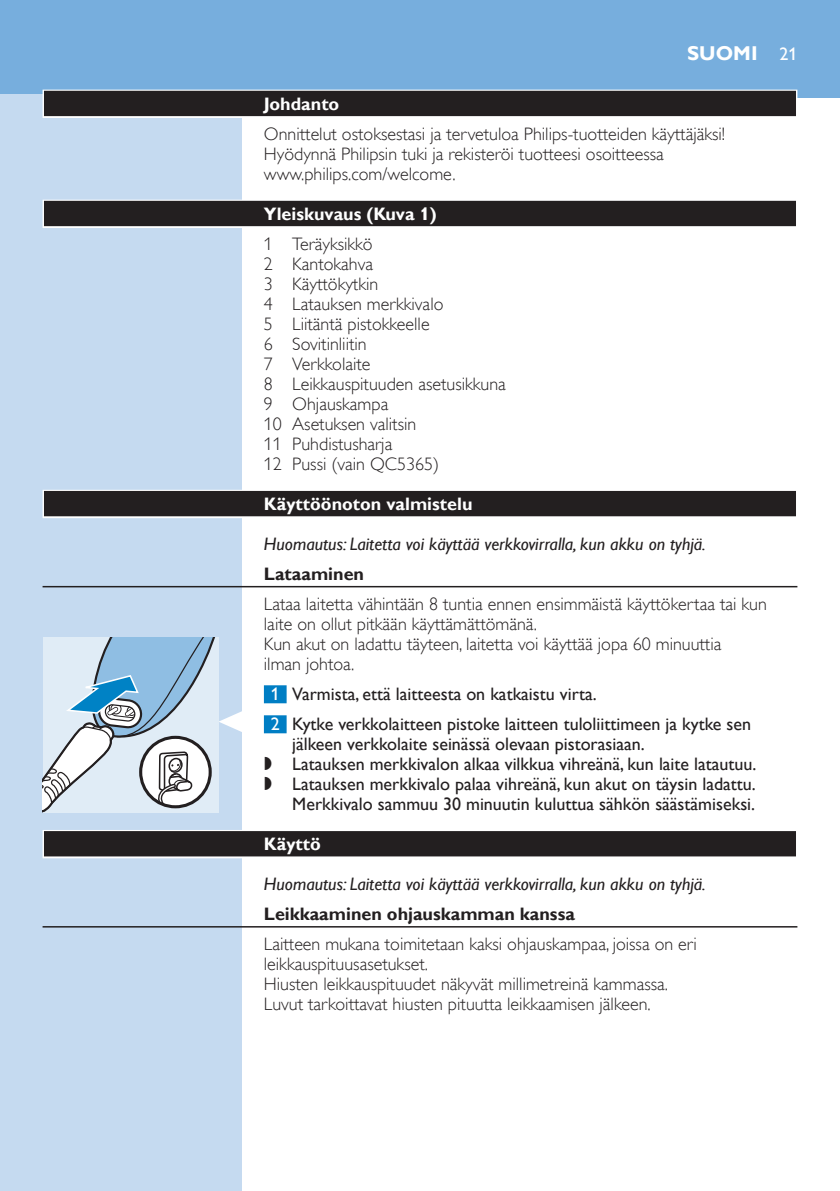
<style>
.page{position:relative;width:840px;height:1191px;background:#fff}
.page>*{position:absolute;margin:0;border:0;box-sizing:border-box;transform-origin:0 0}
.t1{font:700 20px "Gill Sans Alt One WGL";color:#fff}
.t2{font:18px/20px "Gill Sans Alt One WGL Light";color:#231f20}
.t3{font:18px/30px "Gill Sans Alt One WGL";color:#231f20}
.t4{font:italic 18px "Gill Sans Alt One WGL";color:#231f20}
.t5{font:700 18px "Gill Sans Alt One WGL";color:#fff}
.t6{font:700 18px "Gill Sans Alt One WGL";color:#231f20}
.t7{font:18px "Gill Sans Alt One WGL";color:#fff}
.s1{color:#fff}
.s2{font-family:"Philips Ll Font Plain"}
</style>
<div class="page">
<div style="left:0;top:0;width:839px;height:98px;background:#77aedd"></div>
<div style="left:0;top:95px;width:241px;height:1096px;background:#c5daf0"></div>
<div style="left:43px;top:90px;width:754px;height:28px;background:#e4e3e3"></div>
<div style="left:44px;top:91px;width:751px;height:25px;background:#231f20"></div>
<div style="left:43px;top:200px;width:754px;height:28px;background:#d9d9d9"></div>
<div style="left:44px;top:201px;width:751px;height:25px;background:#231f20"></div>
<div style="left:43px;top:490px;width:754px;height:28px;background:#bdbcbc"></div>
<div style="left:44px;top:491px;width:751px;height:25px;background:#231f20"></div>
<hr style="left:43px;top:586px;width:754px;height:1px;background:#231f20">
<div style="left:264px;top:685px;width:22px;height:18px;background:#007ec4"></div>
<div style="left:264px;top:715px;width:22px;height:18px;background:#007ec4"></div>
<div style="left:43px;top:830px;width:754px;height:28px;background:#9c9a9b"></div>
<div style="left:44px;top:831px;width:751px;height:25px;background:#231f20"></div>
<hr style="left:43px;top:926px;width:754px;height:1px;background:#231f20">
<svg style="left:43px;top:637px;width:199px;height:176px;background:#bed1e0"></svg>
<p class="t1" style="left:686px;top:40px;width:72px">Suomi</p>
<p class="t7" style="left:779px;top:42px;width:19px">21</p>
<p class="t5" style="left:264px;top:92px;width:77px">Johdanto</p>
<p class="t2" style="left:264px;top:124px;width:462px">Onnittelut ostoksestasi ja tervetuloa Philips-tuotteiden käyttäjäksi!<br>Hyödynnä Philipsin tuki ja rekisteröi tuotteesi osoitteessa www.philips.com/welcome.</p>
<p class="t5" style="left:264px;top:202px;width:174px">Yleiskuvaus (Kuva 1)</p>
<p class="t2" style="left:264px;top:234px;width:243px">1 Teräyksikkö<br>2 Kantokahva<br>3 Käyttökytkin<br>4 Latauksen merkkivalo<br>5 Liitäntä pistokkeelle<br>6 Sovitinliitin<br>7 Verkkolaite<br>8 Leikkauspituuden asetusikkuna<br>9 Ohjauskampa<br>10 Asetuksen valitsin<br>11 Puhdistusharja<br>12 Pussi (vain QC5365)</p>
<p class="t5" style="left:264px;top:492px;width:210px">Käyttöönoton valmistelu</p>
<p class="t4" style="left:264px;top:531px;width:443px">Huomautus: Laitetta voi käyttää verkkovirralla, kun akku on tyhjä.</p>
<p class="t6" style="left:264px;top:562px;width:102px">Lataaminen</p>
<p class="t2" style="left:264px;top:594px;width:504px">Lataa laitetta vähintään 8 tuntia ennen ensimmäistä käyttökertaa tai kun laite on ollut pitkään käyttämättömänä.<br>Kun akut on ladattu täyteen, laitetta voi käyttää jopa 60 minuuttia<br>ilman johtoa.</p>
<p class="t3" style="left:270px;top:679px;width:481px"><span class="s1">1</span> Varmista, että laitteesta on katkaistu virta.<br><span class="s1">2</span> Kytke verkkolaitteen pistoke laitteen tuloliittimeen ja kytke sen</p>
<p class="t3" style="left:292px;top:729px;width:354px">jälkeen verkkolaite seinässä olevaan pistorasiaan.</p>
<p class="t3" style="left:264px;top:749px;width:494px"><span class="s2">,</span> Latauksen merkkivalon alkaa vilkkua vihreänä, kun laite latautuu.</p>
<p class="t3" style="left:264px;top:769px;width:493px"><span class="s2">,</span> Latauksen merkkivalo palaa vihreänä, kun akut on täysin ladattu.</p>
<p class="t3" style="left:292px;top:789px;width:464px">Merkkivalo sammuu 30 minuutin kuluttua sähkön säästämiseksi.</p>
<p class="t5" style="left:264px;top:832px;width:58px">Käyttö</p>
<p class="t4" style="left:264px;top:871px;width:443px">Huomautus: Laitetta voi käyttää verkkovirralla, kun akku on tyhjä.</p>
<p class="t6" style="left:264px;top:902px;width:312px">Leikkaaminen ohjauskamman kanssa</p>
<p class="t2" style="left:264px;top:934px;width:434px">Laitteen mukana toimitetaan kaksi ohjauskampaa, joissa on eri leikkauspituusasetukset.<br>Hiusten leikkauspituudet näkyvät millimetreinä kammassa.<br>Luvut tarkoittavat hiusten pituutta leikkaamisen jälkeen.</p>
</div>
